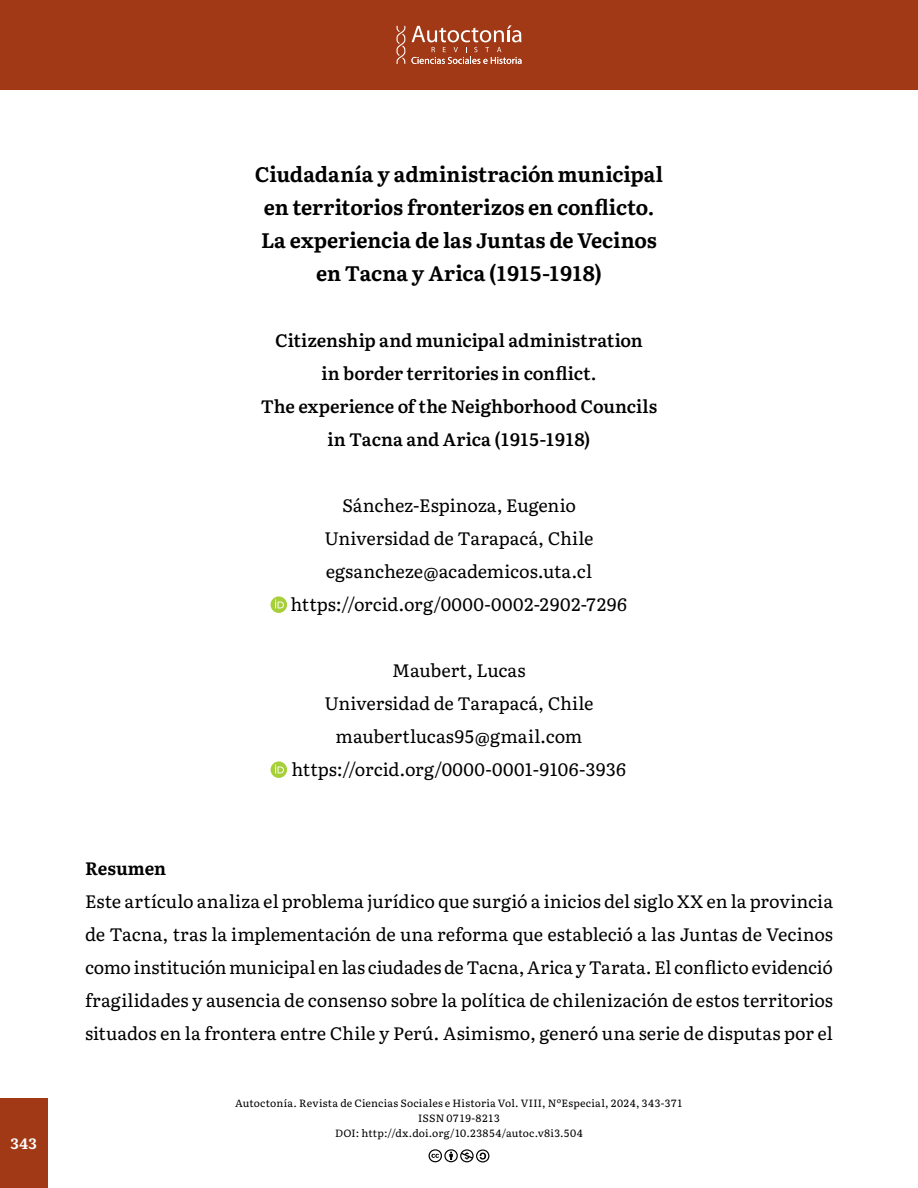
<style>
.page{position:relative;width:918px;height:1188px;background:#fff}
.page>*{position:absolute;margin:0;border:0;box-sizing:border-box;transform-origin:0 0}
.Título_Español{font:700 21px "Literata";letter-spacing:-.005em;color:#000}
.Texto_Principal{font:18px/33px "Literata";color:#000;text-align:justify}
.Autores{font:18px "Literata";color:#000}
.Título_Inglés{font:600 18px "Literata";letter-spacing:-.005em;color:#000}
.Texto_Principal-2{font:700 18px "Literata";letter-spacing:-.005em;color:#000}
.t1{font:700 15px "Literata";color:#fff}
.DOI{font:10.5px "Literata";letter-spacing:.025em;color:#000}
</style>
<div class="page">
<div style="left:0;top:1099px;width:48px;height:89px;background:#a23916"></div>
<div style="left:0;top:0;width:918px;height:89px;background:#a23916"></div>
<svg style="left:396px;top:25px;width:126px;height:39px"></svg>
<svg style="left:429px;top:1149px;width:60px;height:13px"></svg>
<svg style="left:271px;top:596px;width:16px;height:17px"></svg>
<svg style="left:275px;top:599px;width:9px;height:9px"></svg>
<svg style="left:271px;top:761px;width:16px;height:17px"></svg>
<svg style="left:275px;top:764px;width:9px;height:9px"></svg>
<p class="t1" style="left:11px;top:1132px;width:28px">343</p>
<p class="Título_Español" style="left:255px;top:157px;width:410px">Ciudadanía y administración municipal</p>
<p class="Título_Español" style="left:264px;top:190px;width:392px">en territorios fronterizos en conflicto.</p>
<p class="Título_Español" style="left:261px;top:223px;width:397px">La experiencia de las Juntas de Vecinos</p>
<p class="Título_Español" style="left:316px;top:256px;width:287px">en Tacna y Arica (1915-1918)</p>
<p class="Título_Inglés" style="left:275px;top:326px;width:369px">Citizenship and municipal administration</p>
<p class="Título_Inglés" style="left:322px;top:359px;width:276px">in border territories in conflict.</p>
<p class="Título_Inglés" style="left:261px;top:392px;width:398px">The experience of the Neighborhood Councils</p>
<p class="Título_Inglés" style="left:328px;top:425px;width:264px">in Tacna and Arica (1915-1918)</p>
<p class="Autores" style="left:342px;top:491px;width:235px">Sánchez-Espinoza, Eugenio</p>
<p class="Autores" style="left:324px;top:524px;width:271px">Universidad de Tarapacá, Chile</p>
<p class="Autores" style="left:326px;top:557px;width:268px">egsancheze@academicos.uta.cl</p>
<p class="Autores" style="left:291px;top:590px;width:338px">https://orcid.org/0000-0002-2902-7296</p>
<p class="Autores" style="left:392px;top:656px;width:135px">Maubert, Lucas</p>
<p class="Autores" style="left:324px;top:689px;width:271px">Universidad de Tarapacá, Chile</p>
<p class="Autores" style="left:336px;top:722px;width:248px">maubertlucas95@gmail.com</p>
<p class="Autores" style="left:292px;top:755px;width:336px">https://orcid.org/0000-0001-9106-3936</p>
<p class="Texto_Principal-2" style="left:85px;top:854px;width:83px">Resumen</p>
<p class="Texto_Principal" style="left:85px;top:883px;width:750px">Este artículo analiza el problema jurídico que surgió a inicios del siglo XX en la provincia de Tacna, tras la implementación de una reforma que estableció a las Juntas de Vecinos como institución municipal en las ciudades de Tacna, Arica y Tarata. El conflicto evidenció fragilidades y ausencia de consenso sobre la política de chilenización de estos territorios situados en la frontera entre Chile y Perú. Asimismo, generó una serie de disputas por el</p>
<p class="DOI" style="left:235px;top:1095px;width:449px">Autoctonía. Revista de Ciencias Sociales e Historia Vol. VIII, NºEspecial, 2024, 343-371</p>
<p class="DOI" style="left:418px;top:1110px;width:83px">ISSN 0719-8213</p>
<p class="DOI" style="left:335px;top:1125px;width:249px">DOI: http://dx.doi.org/10.23854/autoc.v8i3.504</p>
</div>
